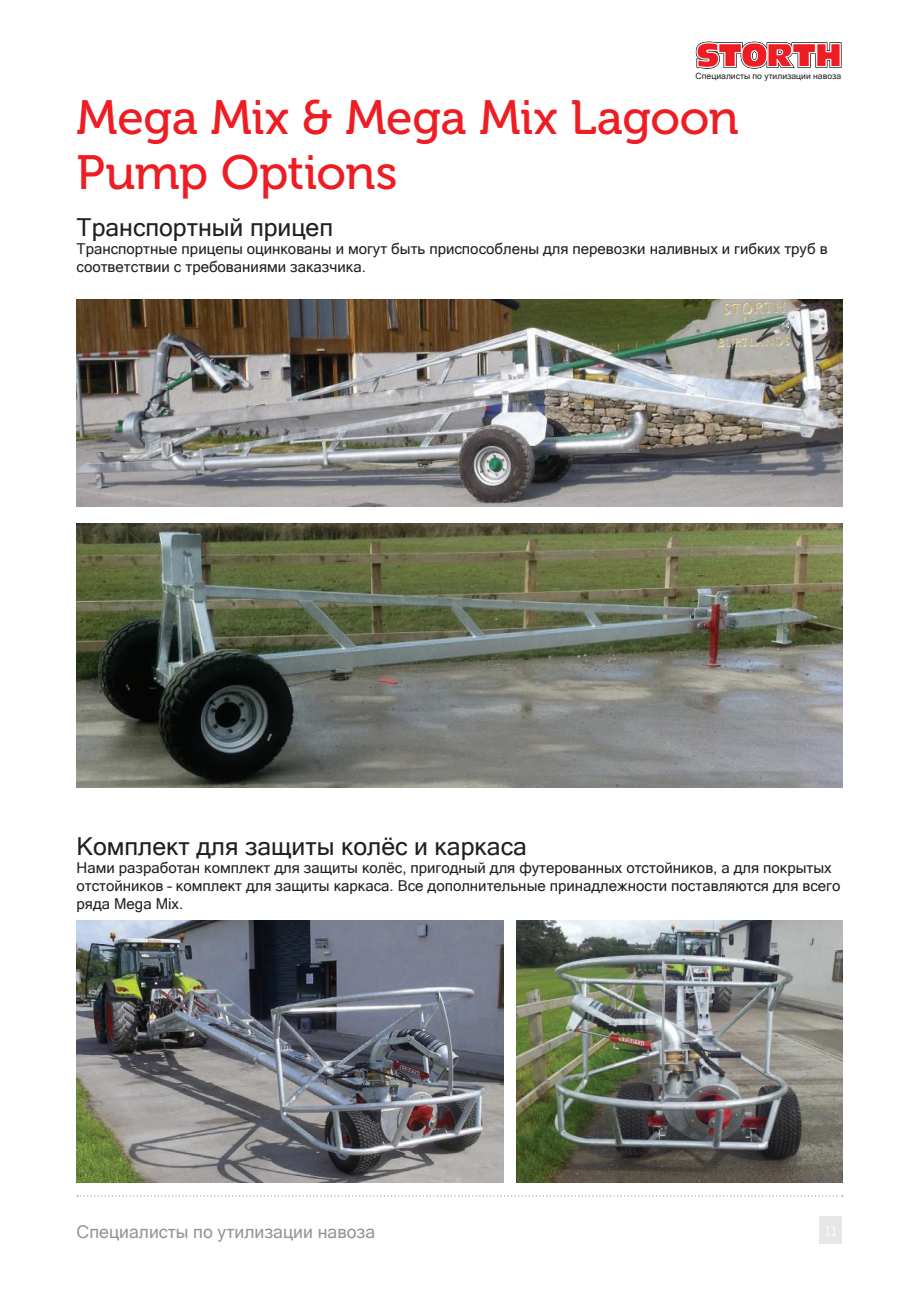
<style>
.page{position:relative;width:919px;height:1289px;background:#fff}
.page>*{position:absolute;margin:0;border:0;box-sizing:border-box;transform-origin:0 0}
.t1{font:48px/55.5px "Museo 500";letter-spacing:-.01em;color:#ee1d23}
.t2{font:24.75px "Microsoft Sans Serif";color:#231f20}
.t3{font:17.7px "Microsoft Sans Serif";color:#939598}
.t4{font:15px/18px "Microsoft Sans Serif";color:#231f20}
.t5{font:8.55px "Microsoft Sans Serif";color:#231f20}
</style>
<div class="page">
<div style="left:819px;top:1216px;width:23px;height:27px;background:#e6e7e9"></div>
<svg style="left:77px;top:1195px;width:765px;height:1px"></svg>
<img style="left:517px;top:920px;width:325px;height:262px">
<img style="left:77px;top:920px;width:426px;height:262px">
<img style="left:77px;top:299px;width:765px;height:208px">
<img style="left:77px;top:524px;width:765px;height:263px">
<svg style="left:695px;top:41px;width:147px;height:28px"></svg>
<p class="t5" style="left:695px;top:72px;width:147px">Специалисты по утилизации навоза</p>
<h1 class="t1" style="left:77px;top:90px;width:663px">Mega Mix &amp; Mega Mix Lagoon<br>Pump Options</h1>
<h2 class="t2" style="left:77px;top:213px;width:258px">Транспортный прицеп</h2>
<p class="t4" style="left:77px;top:239px;width:752px">Транспортные прицепы оцинкованы и могут быть приспособлены для перевозки наливных и гибких труб в соответствии с требованиями заказчика.</p>
<h2 class="t2" style="left:77px;top:831px;width:451px">Комплект для защиты колёс и каркаса</h2>
<p class="t4" style="left:77px;top:858px;width:765px">Нами разработан комплект для защиты колёс, пригодный для футерованных отстойников, а для покрытых отстойников – комплект для защиты каркаса. Все дополнительные принадлежности поставляются для всего ряда Mega Mix.</p>
<p class="t3" style="left:77px;top:1221px;width:300px">Специалисты по утилизации навоза</p>
</div>
